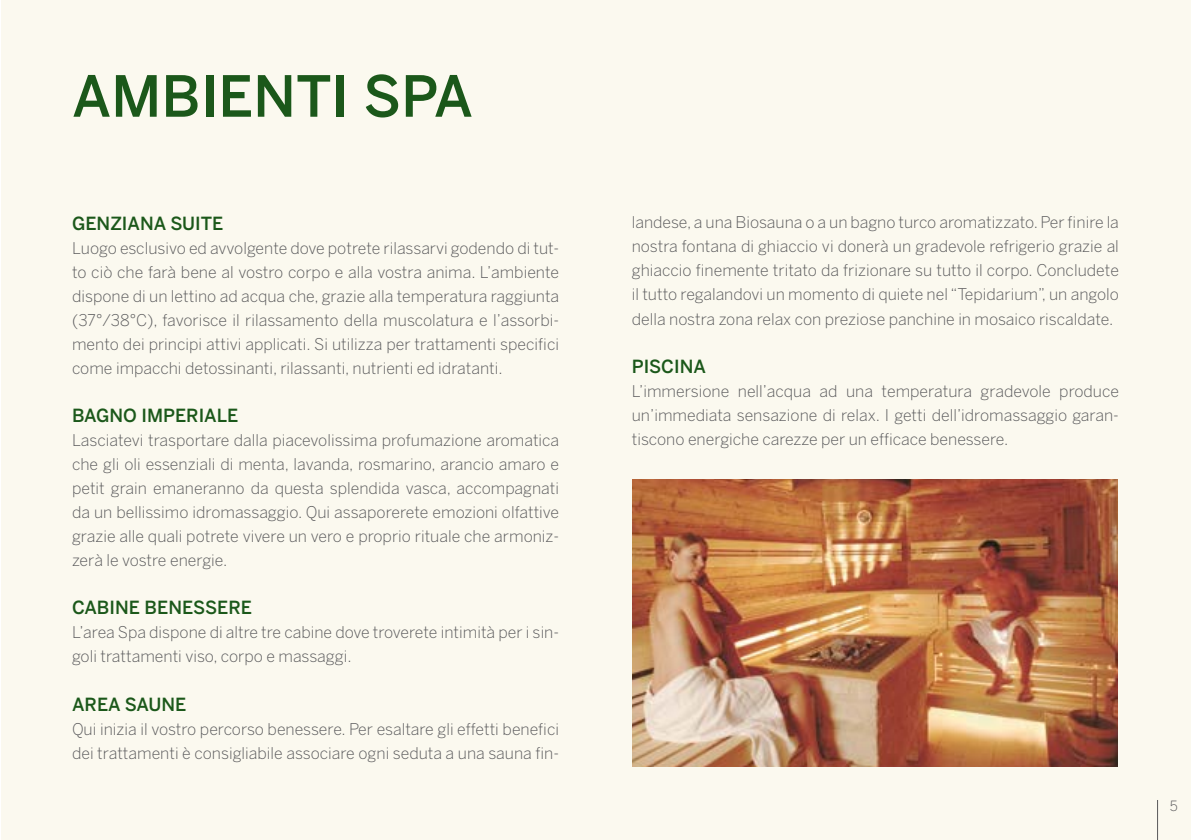
<style>
.page{position:relative;width:1191px;height:840px;background:#fff}
.page>*{position:absolute;margin:0;border:0;box-sizing:border-box;transform-origin:0 0}
.t1{font:500 56.2px "Benton Sans";color:#1b581a}
.t2{font:500 18px "Benton Sans";color:#1b581a}
.t3{font:300 16px/24px "Benton Sans";color:#58585a;text-align:justify}
.t4{font:300 14px "Benton Sans";color:#58585a}
</style>
<div class="page">
<div style="left:1px;top:0;width:1190px;height:839px;background:#fbf9ef"></div>
<hr style="left:1157px;top:799px;width:1px;height:40px;background:#58585a">
<img style="left:633px;top:479px;width:485px;height:287px">
<h1 class="t1" style="left:72px;top:63px;width:158px">AMBIENTI</h1>
<h1 class="t1" style="left:363px;top:63px;width:37px">SPA</h1>
<p class="t2" style="left:72px;top:212px;width:62px">GENZIANA</p>
<p class="t2" style="left:170px;top:212px;width:35px">SUITE</p>
<p class="t3" style="left:72px;top:236px;width:488px">Luogo esclusivo ed avvolgente dove potrete rilassarvi godendo di tut&shy;to ciò che farà bene al vostro corpo e alla vostra anima. L’ambiente dispone di un lettino ad acqua che, grazie alla temperatura raggiunta (37°/38°C), favorisce il rilassamento della muscolatura e l’assorbi&shy;mento dei principi attivi applicati. Si utilizza per trattamenti specifici come impacchi detossinanti, rilassanti, nutrienti ed idratanti.</p>
<p class="t2" style="left:72px;top:404px;width:103px">BAGNO IMPERIALE</p>
<p class="t3" style="left:72px;top:428px;width:488px">Lasciatevi trasportare dalla piacevolissima profumazione aromatica che gli oli essenziali di menta, lavanda, rosmarino, arancio amaro e petit grain emaneranno da questa splendida vasca, accompagnati da un bellissimo idromassaggio. Qui assaporerete emozioni olfattive grazie alle quali potrete vivere un vero e proprio rituale che armoniz&shy;zerà le vostre energie.</p>
<p class="t2" style="left:72px;top:596px;width:48px">CABINE</p>
<p class="t2" style="left:145px;top:596px;width:26px">BENESSERE</p>
<p class="t3" style="left:72px;top:620px;width:488px">L’area Spa dispone di altre tre cabine dove troverete intimità per i sin&shy;goli trattamenti viso, corpo e massaggi.</p>
<p class="t2" style="left:72px;top:692px;width:13px">AREA</p>
<p class="t2" style="left:125px;top:692px;width:50px">SAUNE</p>
<p class="t3" style="left:72px;top:716px;width:488px">Qui inizia il vostro percorso benessere. Per esaltare gli effetti benefici dei trattamenti è consigliabile associare ogni seduta a una sauna fin-</p>
<p class="t3" style="left:632px;top:210px;width:488px">landese, a una Biosauna o a un bagno turco aromatizzato. Per finire la nostra fontana di ghiaccio vi donerà un gradevole refrigerio grazie al ghiaccio finemente tritato da frizionare su tutto il corpo. Concludete il tutto regalandovi un momento di quiete nel “Tepidarium”, un angolo della nostra zona relax con preziose panchine in mosaico riscaldate.</p>
<p class="t2" style="left:632px;top:355px;width:12px">PISCINA</p>
<p class="t3" style="left:632px;top:378px;width:488px">L’immersione nell’acqua ad una temperatura gradevole produce un’immediata sensazione di relax. I getti dell’idromassaggio garan&shy;tiscono energiche carezze per un efficace benessere.</p>
<p class="t4" style="left:1169px;top:797px;width:10px">5</p>
</div>
